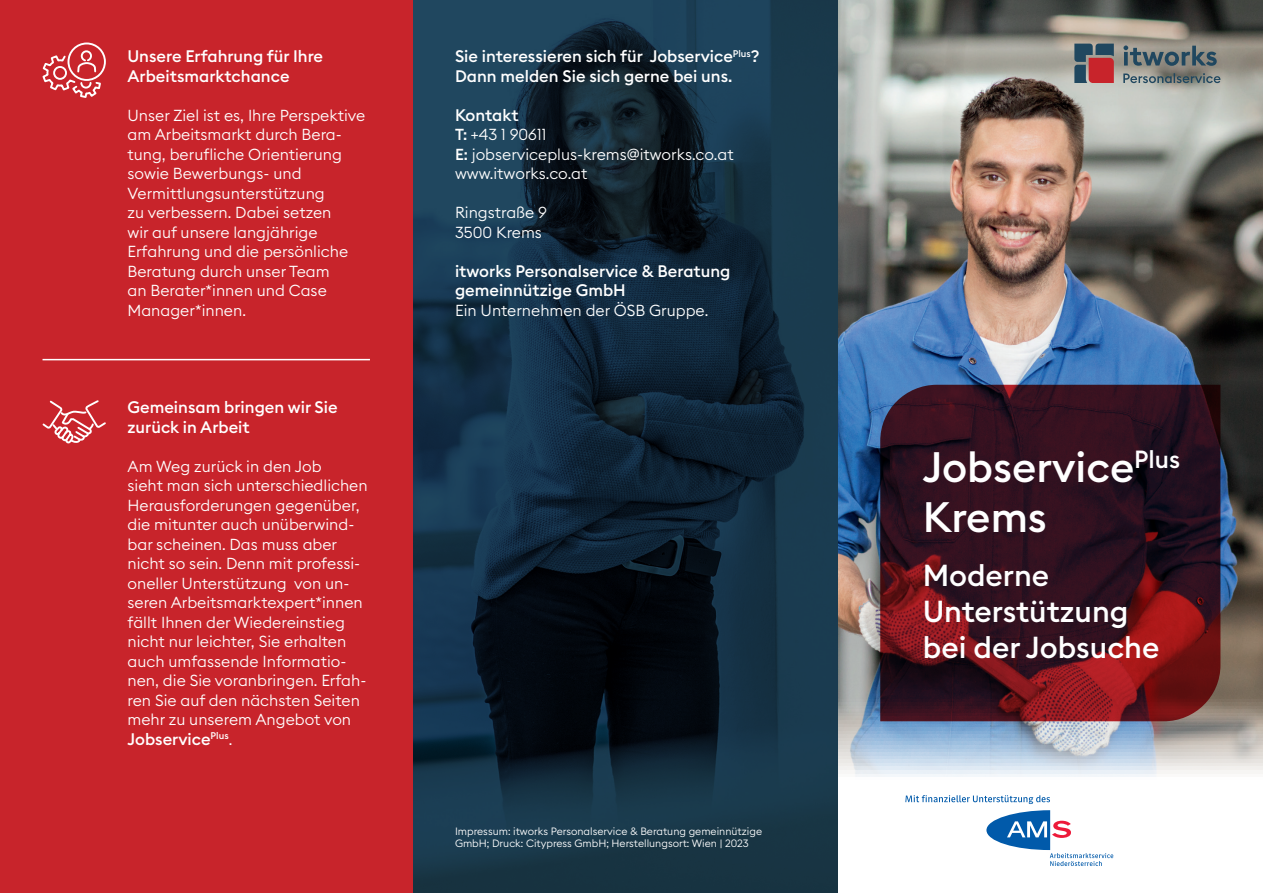
<style>
.page{position:relative;width:1263px;height:893px;background:#fff}
.page>*{position:absolute;margin:0;border:0;box-sizing:border-box;transform-origin:0 0}
.t1{font:500 42px/50.4px "Euclid Square";color:#fff}
.t2{font:500 30px/36px "Euclid Square";color:#fff}
.t3{font:500 16.5px/19.5px "Euclid Square";color:#fff}
.t4{font:300 15.75px/19.5px "Euclid Square";color:#fff}
.t5{font:300 10.5px/12px "Euclid Square";color:#fff}
.s1{font-weight:300;font-size:15.75px}
.s2{font-weight:500}
</style>
<div class="page">
<img style="left:838px;top:0;width:425px;height:777px">
<svg style="left:412px;top:0;width:426px;height:893px;background:#132c3e"></svg>
<div style="left:0;top:0;width:412px;height:893px;background:#c8242b"></div>
<svg style="left:880px;top:385px;width:340px;height:336px;background:#41121e"></svg>
<svg style="left:43px;top:400px;width:63px;height:43px"></svg>
<div style="left:68px;top:43px;width:38px;height:38px;border:2px solid #fff;border-radius:50%"></div>
<svg style="left:43px;top:43px;width:59px;height:55px"></svg>
<hr style="left:43px;top:359px;width:327px;height:1px;background:#fff">
<svg style="left:905px;top:795px;width:145px;height:9px"></svg>
<svg style="left:986px;top:810px;width:127px;height:56px"></svg>
<svg style="left:1123px;top:73px;width:97px;height:10px"></svg>
<svg style="left:1123px;top:45px;width:94px;height:21px;background:#6b7679"></svg>
<svg style="left:1074px;top:44px;width:40px;height:39px;background:#794853"></svg>
<p class="t3" style="left:128px;top:47px;width:197px">Unsere Erfahrung für Ihre<br>Arbeitsmarktchance</p>
<p class="t4" style="left:128px;top:105px;width:239px">Unser Ziel ist es, Ihre Perspektive am Arbeitsmarkt durch Bera&shy;tung, berufliche Orientierung sowie Bewerbungs- und<br>Vermittlungsunterstützung<br>zu verbessern. Dabei setzen<br>wir auf unsere langjährige<br>Erfahrung und die persönliche<br>Beratung durch unser Team<br>an Berater*innen und Case<br>Manager*innen.</p>
<p class="t3" style="left:128px;top:398px;width:212px">Gemeinsam bringen wir Sie zurück in Arbeit</p>
<p class="t4" style="left:128px;top:456px;width:242px">Am Weg zurück in den Job<br>sieht man sich unterschiedlichen<br>Herausforderungen gegenü ber, die mitunter auch unü berwind&shy;bar scheinen. Das muss aber nicht so sein. Denn mit professi&shy;oneller Unterstützung von un&shy;seren Arbeitsmarktexpert*innen fällt Ihnen der Wiedereinstieg nicht nur leichter, Sie erhalten auch umfassende Informatio&shy;nen, die Sie voranbringen. Erfah&shy;ren Sie auf den nächsten Seiten mehr zu unserem Angebot von</p>
<p class="t3" style="left:128px;top:729px;width:106px">Jobservice<sup>Plus</sup><span class="s1">.</span></p>
<p class="t3" style="left:455px;top:47px;width:306px">Sie interessieren sich für Jobservice<sup>Plus</sup>?<br>Dann melden Sie sich gerne bei uns.</p>
<p class="t3" style="left:455px;top:105px;width:65px">Kontakt</p>
<p class="t4" style="left:455px;top:124px;width:280px"><span class="s2">T:</span> +43 1 90611<br><span class="s2">E:</span> jobserviceplus-krems@itworks.co.at www.itworks.co.at</p>
<p class="t4" style="left:455px;top:202px;width:93px">Ringstraße 9<br>3500 Krems</p>
<p class="t3" style="left:455px;top:261px;width:277px">itworks Personalservice &amp; Beratung gemeinnützige GmbH</p>
<p class="t4" style="left:455px;top:300px;width:255px">Ein Unternehmen der ÖSB Gruppe.</p>
<p class="t5" style="left:455px;top:825px;width:309px">Impressum: itworks Personalservice &amp; Beratung gemeinnützige<br>GmbH; Druck: Citypress GmbH; Herstellungsort: Wien | 2023</p>
<h1 class="t1" style="left:923px;top:442px;width:259px">Jobservice<sup>Plus<br></sup>Krems</h1>
<h2 class="t2" style="left:923px;top:558px;width:238px">Moderne<br>Unterstützung bei der Jobsuche</h2>
</div>
